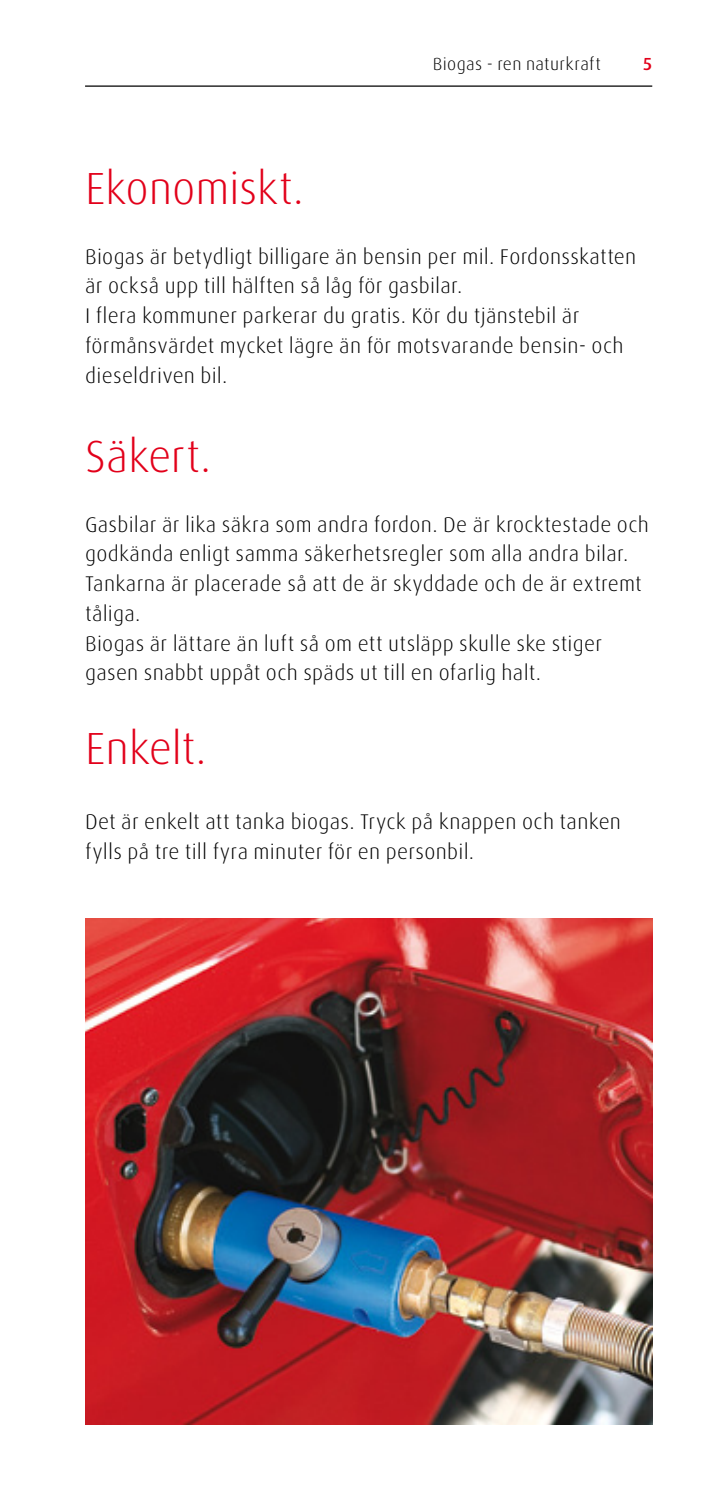
<style>
.page{position:relative;width:709px;height:1489px;background:#fff}
.page>*{position:absolute;margin:0;border:0;box-sizing:border-box;transform-origin:0 0}
.Overskrift_Rød_NY{font:300 45px "Linde Dax OT";letter-spacing:-.01em;color:#e2001a}
.Copy_text{font:300 45px "Linde Dax OT";letter-spacing:-.01em;color:#e2001a}
.Copy_text-2{font:300 21.25px/29.8px "Linde Dax OT";letter-spacing:.015em;color:#000}
.Pagination{font:300 17.5px "Linde Dax OT";letter-spacing:.02em;color:#000}
.t1{font:500 17.5px "Linde Dax OT";color:#e2001a}
</style>
<div class="page">
<hr style="left:85px;top:85px;width:567px;height:2px;background:#000">
<img style="left:85px;top:918px;width:567px;height:506px">
<p class="Copy_text" style="left:85px;top:159px;width:220px">Ekonomiskt.</p>
<p class="Pagination" style="left:433px;top:53px;width:170px">Biogas - ren naturkraft</p>
<p class="t1" style="left:642px;top:53px;width:11px">5</p>
<p class="Copy_text-2" style="left:85px;top:241px;width:552px">Biogas är betydligt billigare än bensin per mil. Fordonsskatten är också upp till hälften så låg för gasbilar.</p>
<p class="Copy_text-2" style="left:85px;top:300px;width:540px">I flera kommuner parkerar du gratis. Kör du tjänstebil är förmånsvärdet mycket lägre än för motsvarande bensin- och dieseldriven bil.</p>
<p class="Overskrift_Rød_NY" style="left:85px;top:427px;width:128px">Säkert.</p>
<p class="Copy_text-2" style="left:85px;top:508px;width:565px">Gasbilar är lika säkra som andra fordon. De är krocktestade och godkända enligt samma säkerhetsregler som alla andra bilar.<br>Tankarna är placerade så att de är skyddade och de är extremt tåliga.</p>
<p class="Copy_text-2" style="left:85px;top:627px;width:518px">Biogas är lättare än luft så om ett utsläpp skulle ske stiger gasen snabbt uppåt och späds ut till en ofarlig halt.</p>
<p class="Overskrift_Rød_NY" style="left:85px;top:719px;width:123px">Enkelt.</p>
<p class="Copy_text-2" style="left:85px;top:806px;width:537px">Det är enkelt att tanka biogas. Tryck på knappen och tanken fylls på tre till fyra minuter för en personbil.</p>
</div>
